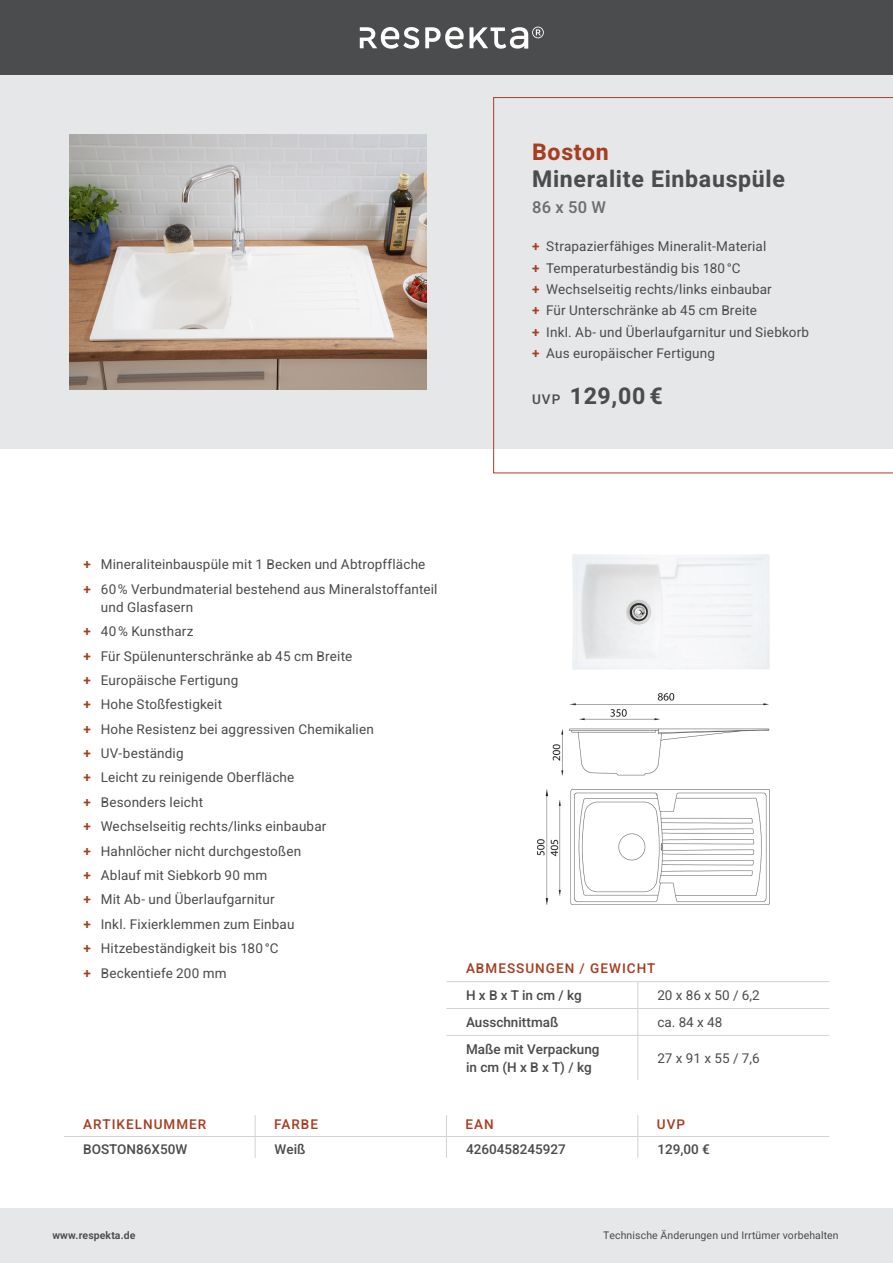
<style>
.page{position:relative;width:893px;height:1263px;background:#fff}
.page>*{position:absolute;margin:0;border:0;box-sizing:border-box;transform-origin:0 0}
.t1{font:700 23.1px "Heebo";letter-spacing:.03em;color:#4b4c4d}
.t2{font:700 23.1px "Heebo";letter-spacing:.03em;color:#a63e22}
.t3{font:500 16.5px "Heebo";color:#6c6d70}
.Absatzformat_2{font:13.5px/18px "Heebo";letter-spacing:.015em;color:#4b4c4d}
.t4{font:500 13.5px "Heebo";color:#4b4c4d}
.t5{font:500 13.5px "Heebo";letter-spacing:.075em;color:#a63e22}
.t6{font:10.5px "Heebo";letter-spacing:.01em;color:#4b4c4d}
.t7{font:600 10.5px "Heebo";letter-spacing:.01em;color:#4b4c4d}
.s1{font-weight:600;color:#a63e22}
.s2{font-weight:500;font-size:13.5px}
</style>
<div class="page">
<div style="left:0;top:1208px;width:893px;height:55px;background:#e6e7e9"></div>
<div style="left:0;top:0;width:893px;height:75px;background:#4b4c4d"></div>
<svg style="left:360px;top:27px;width:59px;height:22px"></svg>
<svg style="left:425px;top:27px;width:119px;height:22px"></svg>
<div style="left:0;top:75px;width:893px;height:374px;background:#e6e7e9"></div>
<svg style="left:493px;top:97px;width:400px;height:376px"></svg>
<img style="left:69px;top:134px;width:357px;height:256px">
<img style="left:572px;top:554px;width:198px;height:116px">
<hr style="left:637px;top:1036px;width:1px;height:44px;background:#d1d2d4">
<hr style="left:446px;top:981px;width:192px;height:1px;background:#d1d2d4">
<hr style="left:638px;top:981px;width:191px;height:1px;background:#d1d2d4">
<hr style="left:446px;top:1008px;width:192px;height:1px;background:#d1d2d4">
<hr style="left:638px;top:1008px;width:191px;height:1px;background:#d1d2d4">
<hr style="left:446px;top:1035px;width:192px;height:1px;background:#d1d2d4">
<hr style="left:638px;top:1035px;width:191px;height:1px;background:#d1d2d4">
<svg style="left:637px;top:982px;width:1px;height:53px"></svg>
<svg style="left:255px;top:1115px;width:1px;height:43px"></svg>
<hr style="left:64px;top:1136px;width:191px;height:1px;background:#d1d2d4">
<hr style="left:255px;top:1136px;width:191px;height:1px;background:#d1d2d4">
<hr style="left:446px;top:1136px;width:192px;height:1px;background:#d1d2d4">
<hr style="left:638px;top:1136px;width:191px;height:1px;background:#d1d2d4">
<svg style="left:446px;top:1115px;width:1px;height:43px"></svg>
<svg style="left:637px;top:1115px;width:1px;height:43px"></svg>
<img style="left:538px;top:693px;width:232px;height:211px">
<p class="t2" style="left:532px;top:136px;width:78px">Boston</p>
<p class="t1" style="left:532px;top:162px;width:254px">Mineralite Einbauspüle</p>
<p class="t3" style="left:532px;top:196px;width:76px">86 x 50 W</p>
<p class="Absatzformat_2" style="left:532px;top:237px;width:236px"><span class="s1">+</span> Strapazierfähiges Mineralit-Material</p>
<p class="Absatzformat_2" style="left:532px;top:259px;width:210px"><span class="s1">+</span> Temperaturbeständig bis 180°C</p>
<p class="Absatzformat_2" style="left:532px;top:280px;width:241px"><span class="s1">+</span> Wechselseitig rechts/links einbaubar</p>
<p class="Absatzformat_2" style="left:532px;top:301px;width:226px"><span class="s1">+</span> Für Unterschränke ab 45 cm Breite</p>
<p class="Absatzformat_2" style="left:532px;top:323px;width:279px"><span class="s1">+</span> Inkl. Ab- und Überlaufgarnitur und Siebkorb</p>
<p class="Absatzformat_2" style="left:532px;top:344px;width:184px"><span class="s1">+</span> Aus europäischer Fertigung</p>
<p class="t1" style="left:532px;top:380px;width:132px"><span class="s2">UVP</span> 129,00 €</p>
<p class="Absatzformat_2" style="left:83px;top:556px;width:344px"><span class="s1">+</span> Mineraliteinbauspüle mit 1 Becken und Abtropffläche</p>
<p class="Absatzformat_2" style="left:101px;top:580px;width:338px;text-indent:-17px"><span class="s1">+</span> 60% Verbundmaterial bestehend aus Mineralstoffanteil und Glasfasern</p>
<p class="Absatzformat_2" style="left:83px;top:622px;width:112px"><span class="s1">+</span> 40% Kunstharz</p>
<p class="Absatzformat_2" style="left:83px;top:647px;width:270px"><span class="s1">+</span> Für Spülenunterschränke ab 45 cm Breite</p>
<p class="Absatzformat_2" style="left:83px;top:671px;width:157px"><span class="s1">+</span> Europäische Fertigung</p>
<p class="Absatzformat_2" style="left:83px;top:695px;width:140px"><span class="s1">+</span> Hohe Stoßfestigkeit</p>
<p class="Absatzformat_2" style="left:83px;top:720px;width:292px"><span class="s1">+</span> Hohe Resistenz bei aggressiven Chemikalien</p>
<p class="Absatzformat_2" style="left:83px;top:744px;width:102px"><span class="s1">+</span> UV-beständig</p>
<p class="Absatzformat_2" style="left:83px;top:769px;width:213px"><span class="s1">+</span> Leicht zu reinigende Oberfläche</p>
<p class="Absatzformat_2" style="left:83px;top:793px;width:121px"><span class="s1">+</span> Besonders leicht</p>
<p class="Absatzformat_2" style="left:83px;top:817px;width:245px"><span class="s1">+</span> Wechselseitig rechts/links einbaubar</p>
<p class="Absatzformat_2" style="left:83px;top:842px;width:219px"><span class="s1">+</span> Hahnlöcher nicht durchgestoßen</p>
<p class="Absatzformat_2" style="left:83px;top:866px;width:185px"><span class="s1">+</span> Ablauf mit Siebkorb 90 mm</p>
<p class="Absatzformat_2" style="left:83px;top:890px;width:193px"><span class="s1">+</span> Mit Ab- und Überlaufgarnitur</p>
<p class="Absatzformat_2" style="left:83px;top:915px;width:213px"><span class="s1">+</span> Inkl. Fixierklemmen zum Einbau</p>
<p class="Absatzformat_2" style="left:83px;top:939px;width:197px"><span class="s1">+</span> Hitzebeständigkeit bis 180°C</p>
<p class="Absatzformat_2" style="left:83px;top:964px;width:145px"><span class="s1">+</span> Beckentiefe 200 mm</p>
<p class="t5" style="left:466px;top:959px;width:191px">ABMESSUNGEN / GEWICHT</p>
<p class="t4" style="left:466px;top:986px;width:117px">H x B x T in cm / kg</p>
<p class="Absatzformat_2" style="left:657px;top:986px;width:104px">20 x 86 x 50 / 6,2</p>
<p class="t4" style="left:466px;top:1013px;width:94px">Ausschnittmaß</p>
<p class="Absatzformat_2" style="left:657px;top:1013px;width:67px">ca. 84 x 48</p>
<p class="t4" style="left:466px;top:1040px;width:135px">Maße mit Verpackung</p>
<p class="t4" style="left:466px;top:1058px;width:127px">in cm (H x B x T) / kg</p>
<p class="Absatzformat_2" style="left:657px;top:1049px;width:104px">27 x 91 x 55 / 7,6</p>
<p class="t5" style="left:83px;top:1115px;width:125px">ARTIKELNUMMER</p>
<p class="t5" style="left:274px;top:1115px;width:45px">FARBE</p>
<p class="t5" style="left:466px;top:1115px;width:30px">EAN</p>
<p class="t5" style="left:657px;top:1115px;width:30px">UVP</p>
<p class="t4" style="left:83px;top:1140px;width:106px">BOSTON86X50W</p>
<p class="t4" style="left:275px;top:1140px;width:32px">Weiß</p>
<p class="t4" style="left:466px;top:1140px;width:101px">4260458245927</p>
<p class="t4" style="left:657px;top:1140px;width:54px">129,00 €</p>
<p class="t7" style="left:52px;top:1228px;width:85px">www.respekta.de</p>
<p class="t6" style="left:603px;top:1228px;width:237px">Technische Änderungen und Irrtümer vorbehalten</p>
</div>
